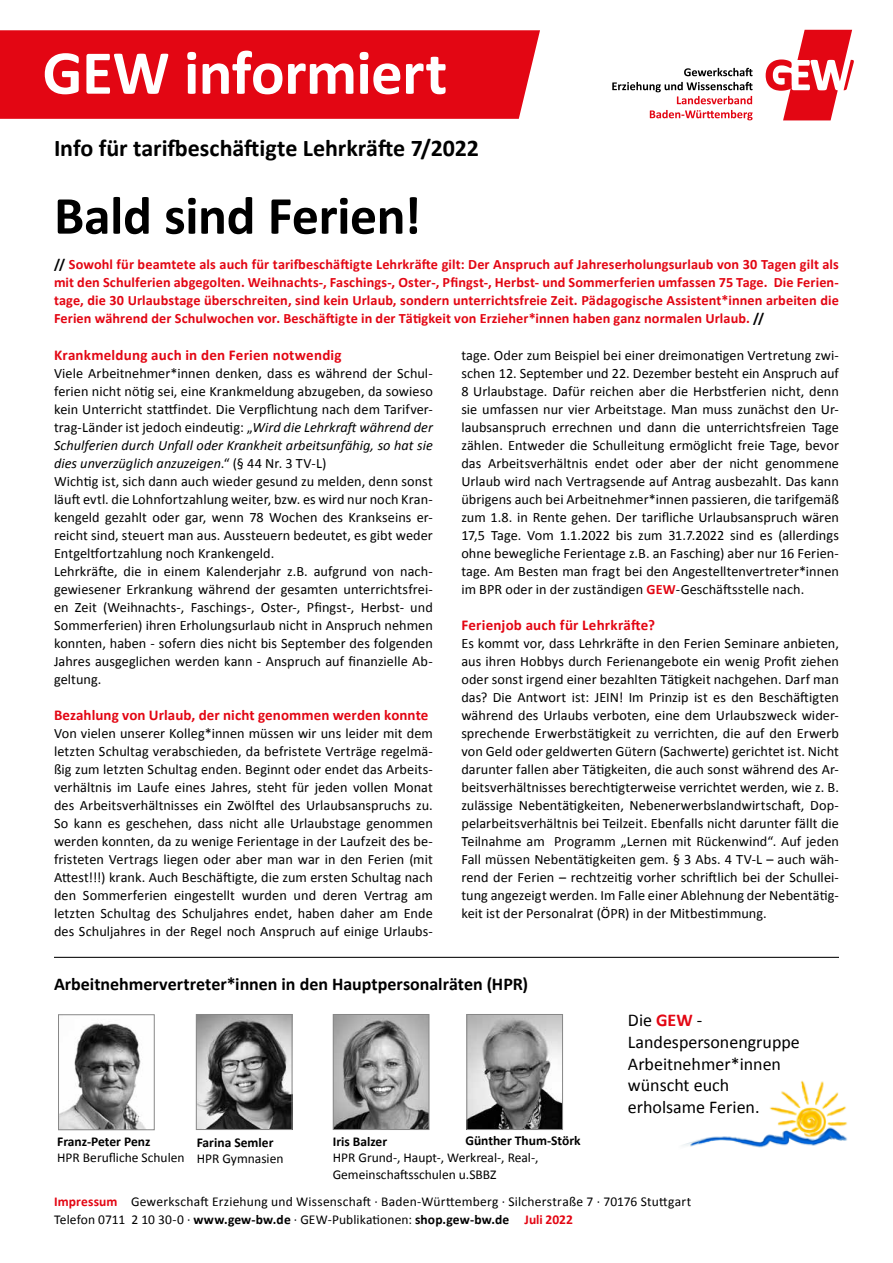
<style>
.page{position:relative;width:893px;height:1263px;background:#fff}
.page>*{position:absolute;margin:0;border:0;box-sizing:border-box;transform-origin:0 0}
.t1{font:700 63px "Calibri";letter-spacing:-.01em;color:#fff}
.t2{font:700 54px "Calibri";letter-spacing:-.01em;color:#000}
.t3{font:700 24px "Calibri";letter-spacing:-.005em;color:#000}
.t4{font:18px/21.6px "Calibri";color:#000}
.t5{font:700 18px "Calibri";color:#000}
.t6{font:700 15px "Calibri";letter-spacing:.015em;color:#e30613}
.t7{font:14.25px/18px "Calibri";letter-spacing:.005em;color:#000;text-align:justify}
.t8{font:700 14.25px/18px "Calibri";letter-spacing:.005em;color:#e30613;text-align:justify}
.t9{font:13.5px/18px "Calibri";letter-spacing:.005em;color:#000}
.t10{font:700 13.5px "Calibri";color:#000}
.s1{color:#000}
.s2{font-style:italic}
.s3{font-weight:700;color:#e30613}
.s4{font-weight:700}
</style>
<div class="page">
<img style="left:682px;top:1080px;width:166px;height:68px">
<div style="left:0;top:30px;width:540px;height:89px;background:#e30613"></div>
<svg style="left:684px;top:68px;width:69px;height:8px"></svg>
<svg style="left:612px;top:82px;width:141px;height:22px"></svg>
<svg style="left:650px;top:110px;width:103px;height:10px"></svg>
<svg style="left:766px;top:30px;width:88px;height:90px"></svg>
<img style="left:60px;top:1023px;width:85px;height:105px">
<div style="left:58px;top:1014px;width:97px;height:116px;border:1px solid #878787"></div>
<img style="left:198px;top:1016px;width:92px;height:112px">
<div style="left:196px;top:1014px;width:96px;height:116px;border:1px solid #878787"></div>
<img style="left:469px;top:1016px;width:92px;height:112px">
<div style="left:467px;top:1014px;width:96px;height:116px;border:1px solid #878787"></div>
<img style="left:335px;top:1016px;width:92px;height:112px">
<div style="left:333px;top:1014px;width:96px;height:116px;border:1px solid #878787"></div>
<hr style="left:54px;top:957px;width:785px;height:1px;background:#000">
<h1 class="t1" style="left:43px;top:33px;width:406px">GEW informiert</h1>
<h3 class="t3" style="left:54px;top:133px;width:427px">Info für tarifbeschäftigte Lehrkräfte 7/2022</h3>
<h2 class="t2" style="left:54px;top:181px;width:369px">Bald sind Ferien!</h2>
<p class="t8" style="left:54px;top:255px;width:786px"><span class="s1">//</span> Sowohl für beamtete als auch für tarifbeschäftigte Lehrkräfte gilt: Der Anspruch auf Jahreserholungsurlaub von 30 Tagen gilt als mit den Schulferien abgegolten. Weihnachts-, Faschings-, Oster-, Pfingst-, Herbst- und Sommerferien umfassen 75 Tage. Die Ferien&shy;tage, die 30 Urlaubstage überschreiten, sind kein Urlaub, sondern unterrichtsfreie Zeit. Pädagogische Assistent*innen arbeiten die Ferien während der Schulwochen vor. Beschäftigte in der Tätigkeit von Erzieher*innen haben ganz normalen Urlaub. <span class="s1">//</span></p>
<p class="t6" style="left:54px;top:345px;width:289px">Krankmeldung auch in den Ferien notwendig</p>
<p class="t7" style="left:54px;top:364px;width:380px;text-align:left">Viele Arbeitnehmer*innen denken, dass es während der Schul&shy;ferien nicht nötig sei, eine Krankmeldung abzugeben, da sowieso kein Unterricht stattfindet. Die Verpflichtung nach dem Tarifver&shy;trag-Länder ist jedoch eindeutig: „<span class="s2">Wird die Lehrkraft während der Schulferien durch Unfall oder Krankheit arbeitsunfähig, so hat sie dies unverzüglich anzuzeigen</span>.“ (§ 44 Nr. 3 TV-L)<br>Wichtig ist, sich dann auch wieder gesund zu melden, denn sonst läuft evtl. die Lohnfortzahlung weiter, bzw. es wird nur noch Kran&shy;kengeld gezahlt oder gar, wenn 78 Wochen des Krankseins er&shy;reicht sind, steuert man aus. Aussteuern bedeutet, es gibt weder Entgeltfortzahlung noch Krankengeld.<br>Lehrkräfte, die in einem Kalenderjahr z.B. aufgrund von nach&shy;gewiesener Erkrankung während der gesamten unterrichtsfrei&shy;en Zeit (Weihnachts-, Faschings-, Oster-, Pfingst-, Herbst- und Sommerferien) ihren Erholungsurlaub nicht in Anspruch nehmen konnten, haben - sofern dies nicht bis September des folgenden Jahres ausgeglichen werden kann - Anspruch auf finanzielle Ab&shy;geltung.</p>
<p class="t6" style="left:54px;top:705px;width:376px">Bezahlung von Urlaub, der nicht genommen werden konnte</p>
<p class="t7" style="left:54px;top:724px;width:380px">Von vielen unserer Kolleg*innen müssen wir uns leider mit dem letzten Schultag verabschieden, da befristete Verträge regelmä&shy;ßig zum letzten Schultag enden. Beginnt oder endet das Arbeits&shy;verhältnis im Laufe eines Jahres, steht für jeden vollen Monat des Arbeitsverhältnisses ein Zwölftel des Urlaubsanspruchs zu.<br>So kann es geschehen, dass nicht alle Urlaubstage genommen werden konnten, da zu wenige Ferientage in der Laufzeit des be&shy;fristeten Vertrags liegen oder aber man war in den Ferien (mit Attest!!!) krank. Auch Beschäftigte, die zum ersten Schultag nach den Sommerferien eingestellt wurden und deren Vertrag am letzten Schultag des Schuljahres endet, haben daher am Ende des Schuljahres in der Regel noch Anspruch auf einige Urlaubs-</p>
<p class="t7" style="left:461px;top:346px;width:379px">tage. Oder zum Beispiel bei einer dreimonatigen Vertretung zwi&shy;schen 12. September und 22. Dezember besteht ein Anspruch auf 8 Urlaubstage. Dafür reichen aber die Herbstferien nicht, denn sie umfassen nur vier Arbeitstage. Man muss zunächst den Ur&shy;laubsanspruch errechnen und dann die unterrichtsfreien Tage zählen. Entweder die Schulleitung ermöglicht freie Tage, bevor das Arbeitsverhältnis endet oder aber der nicht genommene Urlaub wird nach Vertragsende auf Antrag ausbezahlt. Das kann übrigens auch bei Arbeitnehmer*innen passieren, die tarifgemäß zum 1.8. in Rente gehen. Der tarifliche Urlaubsanspruch wären 17,5 Tage. Vom 1.1.2022 bis zum 31.7.2022 sind es (allerdings ohne bewegliche Ferientage z.B. an Fasching) aber nur 16 Ferien&shy;tage. Am Besten man fragt bei den Angestelltenvertreter*innen im BPR oder in der zuständigen <span class="s3">GEW</span>-Geschäftsstelle nach.</p>
<p class="t6" style="left:461px;top:615px;width:195px">Ferienjob auch für Lehrkräfte?</p>
<p class="t7" style="left:461px;top:634px;width:379px">Es kommt vor, dass Lehrkräfte in den Ferien Seminare anbieten, aus ihren Hobbys durch Ferienangebote ein wenig Profit ziehen oder sonst irgend einer bezahlten Tätigkeit nachgehen. Darf man das? Die Antwort ist: JEIN! Im Prinzip ist es den Beschäftigten während des Urlaubs verboten, eine dem Urlaubszweck wider&shy;sprechende Erwerbstätigkeit zu verrichten, die auf den Erwerb von Geld oder geldwerten Gütern (Sachwerte) gerichtet ist. Nicht darunter fallen aber Tätigkeiten, die auch sonst während des Ar&shy;beitsverhältnisses berechtigterweise verrichtet werden, wie z. B. zulässige Nebentätigkeiten, Nebenerwerbslandwirtschaft, Dop&shy;pelarbeitsverhältnis bei Teilzeit. Ebenfalls nicht darunter fällt die Teilnahme am Programm „Lernen mit Rückenwind“. Auf jeden Fall müssen Nebentätigkeiten gem. § 3 Abs. 4 TV-L – auch wäh&shy;rend der Ferien – rechtzeitig vorher schriftlich bei der Schullei&shy;tung angezeigt werden. Im Falle einer Ablehnung der Nebentätig&shy;keit ist der Personalrat (ÖPR) in der Mitbestimmung.</p>
<p class="t5" style="left:54px;top:973px;width:476px">Arbeitnehmervertreter*innen in den Hauptpersonalräten (HPR)</p>
<p class="t10" style="left:57px;top:1132px;width:95px">Franz-Peter Penz</p>
<p class="t9" style="left:57px;top:1148px;width:129px">HPR Berufliche Schulen</p>
<p class="t10" style="left:197px;top:1134px;width:78px">Farina Semler</p>
<p class="t9" style="left:197px;top:1149px;width:88px">HPR Gymnasien</p>
<p class="t10" style="left:465px;top:1131px;width:117px">Günther Thum-Störk</p>
<p class="t10" style="left:333px;top:1133px;width:56px">Iris Balzer</p>
<p class="t9" style="left:333px;top:1150px;width:207px;line-height:16.5px">HPR Grund-, Haupt-, Werkreal-, Real-,<br>Gemeinschaftsschulen u.SBBZ</p>
<p class="t4" style="left:628px;top:1009px;width:173px">Die <span class="s3">GEW</span> -<br>Landespersonengruppe<br>Arbeitnehmer*innen wünscht euch erholsame Ferien.</p>
<p class="t9" style="left:54px;top:1193px;width:639px"><span class="s3">Impressum</span> Gewerkschaft Erziehung und Wissenschaft · Baden-Württemberg · Silcherstraße 7 · 70176 Stuttgart<br>Telefon 0711 2 10 30-0 · <span class="s4">www.gew-bw.de</span> · GEW-Publikationen: <span class="s4">shop.gew-bw.de</span> <span class="s3">Juli 2022</span></p>
</div>
